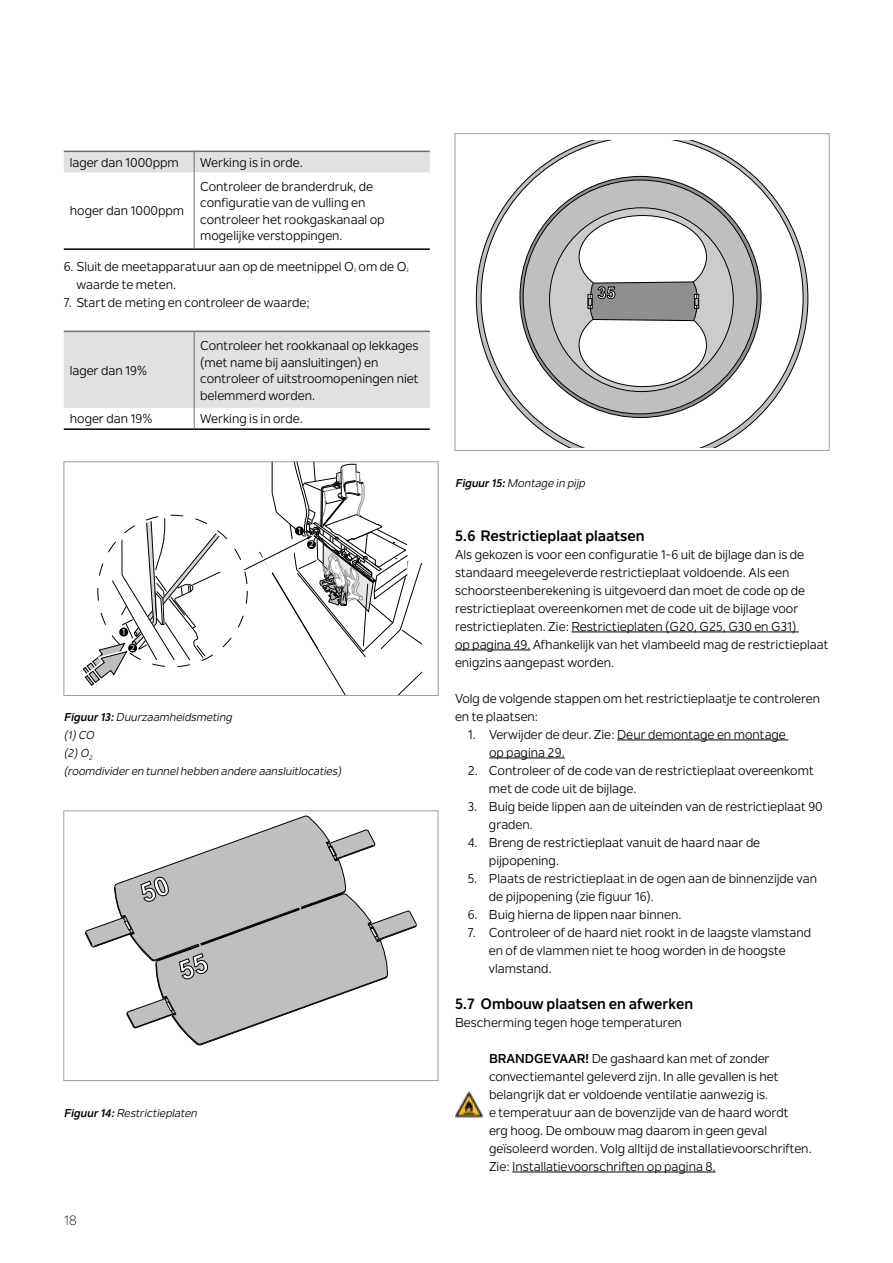
<style>
.page{position:relative;width:893px;height:1263px;background:#fff}
.page>*{position:absolute;margin:0;border:0;box-sizing:border-box;transform-origin:0 0}
.t1{font:700 16.35px "Arial";color:#fff}
.t2{font:700 15px "Nolan Next";color:#000}
.t3{font:13.5px "Nolan Next";color:#000}
.t4{font:12.75px/18px "Nolan Next";color:#000}
.t5{font:italic 11.25px/18px "Nolan Next";color:#000}
.t6{font:9.45px "Myriad Pro";color:#fff}
.s1{font-weight:700}
</style>
<div class="page">
<hr style="left:571px;top:632px;width:228px;height:1px;background:#000">
<hr style="left:455px;top:650px;width:75px;height:1px;background:#000">
<hr style="left:617px;top:740px;width:171px;height:1px;background:#000">
<hr style="left:489px;top:758px;width:76px;height:1px;background:#000">
<hr style="left:512px;top:1172px;width:204px;height:1px;background:#000">
<svg style="left:64px;top:152px;width:366px;height:96px"></svg>
<hr style="left:64px;top:248px;width:130px;height:2px;background:#000">
<hr style="left:194px;top:248px;width:236px;height:2px;background:#000">
<hr style="left:194px;top:173px;width:1px;height:75px;background:#706f6f">
<hr style="left:64px;top:151px;width:130px;height:1px;background:#706f6f">
<hr style="left:194px;top:151px;width:236px;height:1px;background:#706f6f">
<hr style="left:64px;top:428px;width:130px;height:2px;background:#000">
<hr style="left:194px;top:428px;width:236px;height:2px;background:#000">
<svg style="left:64px;top:332px;width:366px;height:97px"></svg>
<hr style="left:64px;top:331px;width:130px;height:1px;background:#706f6f">
<hr style="left:194px;top:331px;width:236px;height:1px;background:#706f6f">
<svg style="left:476px;top:257px;width:332px;height:84px"></svg>
<svg style="left:481px;top:140px;width:322px;height:307px"></svg>
<svg style="left:520px;top:176px;width:241px;height:241px"></svg>
<div style="left:523px;top:180px;width:234px;height:234px;background:#bfbfbf;border-radius:50%"></div>
<div style="left:549px;top:208px;width:184px;height:184px;background:#ccc;border-radius:50%"></div>
<svg style="left:578px;top:215px;width:129px;height:172px"></svg>
<div style="left:455px;top:134px;width:374px;height:317px;border:1px solid #9d9d9c"></div>
<svg style="left:135px;top:815px;width:282px;height:231px"></svg>
<svg style="left:326px;top:841px;width:48px;height:20px"></svg>
<svg style="left:85px;top:877px;width:331px;height:168px"></svg>
<div style="left:64px;top:811px;width:374px;height:270px;border:1px solid #9d9d9c"></div>
<img style="left:455px;top:1091px;width:28px;height:27px">
<svg style="left:82px;top:518px;width:146px;height:168px"></svg>
<svg style="left:240px;top:464px;width:182px;height:230px"></svg>
<div style="left:119px;top:628px;width:9px;height:8px;background:#000;border-radius:50%"></div>
<div style="left:128px;top:644px;width:9px;height:8px;background:#000;border-radius:50%"></div>
<div style="left:295px;top:526px;width:9px;height:9px;background:#000;border-radius:50%"></div>
<div style="left:307px;top:540px;width:9px;height:9px;background:#000;border-radius:50%"></div>
<div style="left:64px;top:462px;width:374px;height:234px;border:1px solid #9d9d9c"></div>
<p class="t4" style="left:70px;top:154px;width:111px">lager dan 1000ppm</p>
<p class="t4" style="left:200px;top:154px;width:104px">Werking is in orde.</p>
<p class="t4" style="left:70px;top:202px;width:116px">hoger dan 1000ppm</p>
<p class="t4" style="left:200px;top:178px;width:186px;line-height:16.5px">Controleer de branderdruk, de configuratie van de vulling en controleer het rookgaskanaal op mogelijke verstoppingen.</p>
<p class="t4" style="left:77px;top:257px;width:334px;text-indent:-13px">6. Sluit de meetapparatuur aan op de meetnippel O<sub>²</sub> om de O<sub>² </sub>waarde te meten.</p>
<p class="t4" style="left:64px;top:293px;width:248px">7. Start de meting en controleer de waarde;</p>
<p class="t4" style="left:70px;top:361px;width:79px">lager dan 19%</p>
<p class="t4" style="left:200px;top:337px;width:220px;line-height:16.5px">Controleer het rookkanaal op lekkages (met name bij aansluitingen) en controleer of uitstroomopeningen niet belemmerd worden.</p>
<p class="t4" style="left:70px;top:409px;width:84px">hoger dan 19%</p>
<p class="t4" style="left:200px;top:409px;width:104px">Werking is in orde.</p>
<p class="t6" style="left:121px;top:627px;width:6px">1</p>
<p class="t6" style="left:130px;top:643px;width:6px">2</p>
<p class="t6" style="left:297px;top:526px;width:6px">1</p>
<p class="t6" style="left:309px;top:539px;width:6px">2</p>
<p class="t5" style="left:64px;top:708px;width:282px"><span class="s1">Figuur 13:</span>Duurzaamheidsmeting<br>(1)CO<br>(2)O<sub>2<br></sub>(roomdivideren tunnelhebben andere aansluitlocaties)</p>
<p class="t5" style="left:64px;top:1104px;width:137px"><span class="s1">Figuur 14:</span>Restrictieplaten</p>
<p class="t3" style="left:64px;top:1212px;width:15px">18</p>
<p class="t1" style="left:597px;top:281px;width:20px">35</p>
<p class="t5" style="left:455px;top:474px;width:134px"><span class="s1">Figuur 15:</span>Montage in pijp</p>
<p class="t2" style="left:455px;top:526px;width:191px">5.6 Restrictieplaat plaatsen</p>
<p class="t4" style="left:455px;top:545px;width:375px">Als gekozen is voor een configuratie 1-6 uit de bijlage dan is de standaard meegeleverde restrictieplaat voldoende. Als een schoorsteenberekening is uitgevoerd dan moet de code op de restrictieplaat overeenkomen met de code uit de bijlage voor restrictieplaten. Zie: Restrictieplaten (G20, G25, G30 en G31)<br>op pagina 49. Afhankelijk van het vlambeeld mag de restrictieplaat enigzins aangepast worden.</p>
<p class="t4" style="left:455px;top:689px;width:367px">Volg de volgende stappen om het restrictieplaatje te controleren en te plaatsen:</p>
<p class="t4" style="left:489px;top:725px;width:299px;text-indent:-21px">1. Verwijder de deur. Zie: Deur demontage en montage op pagina 29.</p>
<p class="t4" style="left:489px;top:761px;width:326px;text-indent:-21px">2. Controleer of de code van de restrictieplaat overeenkomt met de code uit de bijlage.</p>
<p class="t4" style="left:489px;top:797px;width:335px;text-indent:-21px">3. Buig beide lippen aan de uiteinden van de restrictieplaat 90 graden.</p>
<p class="t4" style="left:489px;top:833px;width:273px;text-indent:-21px">4. Breng de restrictieplaat vanuit de haard naar de pijpopening.</p>
<p class="t4" style="left:489px;top:869px;width:330px;text-indent:-21px">5. Plaats de restrictieplaat in de ogen aan de binnenzijde van de pijpopening (zie figuur 16).</p>
<p class="t4" style="left:468px;top:905px;width:215px">6. Buig hierna de lippen naar binnen.</p>
<p class="t4" style="left:489px;top:923px;width:324px;text-indent:-21px">7. Controleer of de haard niet rookt in de laagste vlamstand en of de vlammen niet te hoog worden in de hoogste vlamstand.</p>
<p class="t2" style="left:455px;top:994px;width:240px">5.7 Ombouw plaatsen en afwerken</p>
<p class="t4" style="left:455px;top:1013px;width:228px">Bescherming tegen hoge temperaturen</p>
<p class="t4" style="left:489px;top:1049px;width:324px"><span class="s1">BRANDGEVAAR!</span> De gashaard kan met of zonder convectiemantel geleverd zijn. In alle gevallen is het belangrijk dat er voldoende ventilatie aanwezig is.<br>e temperatuur aan de bovenzijde van de haard wordt<br>erg hoog. De ombouw mag daarom in geen geval geïsoleerd worden. Volg alltijd de installatievoorschriften.<br>Zie: Installatievoorschriften op pagina 8.</p>
</div>
